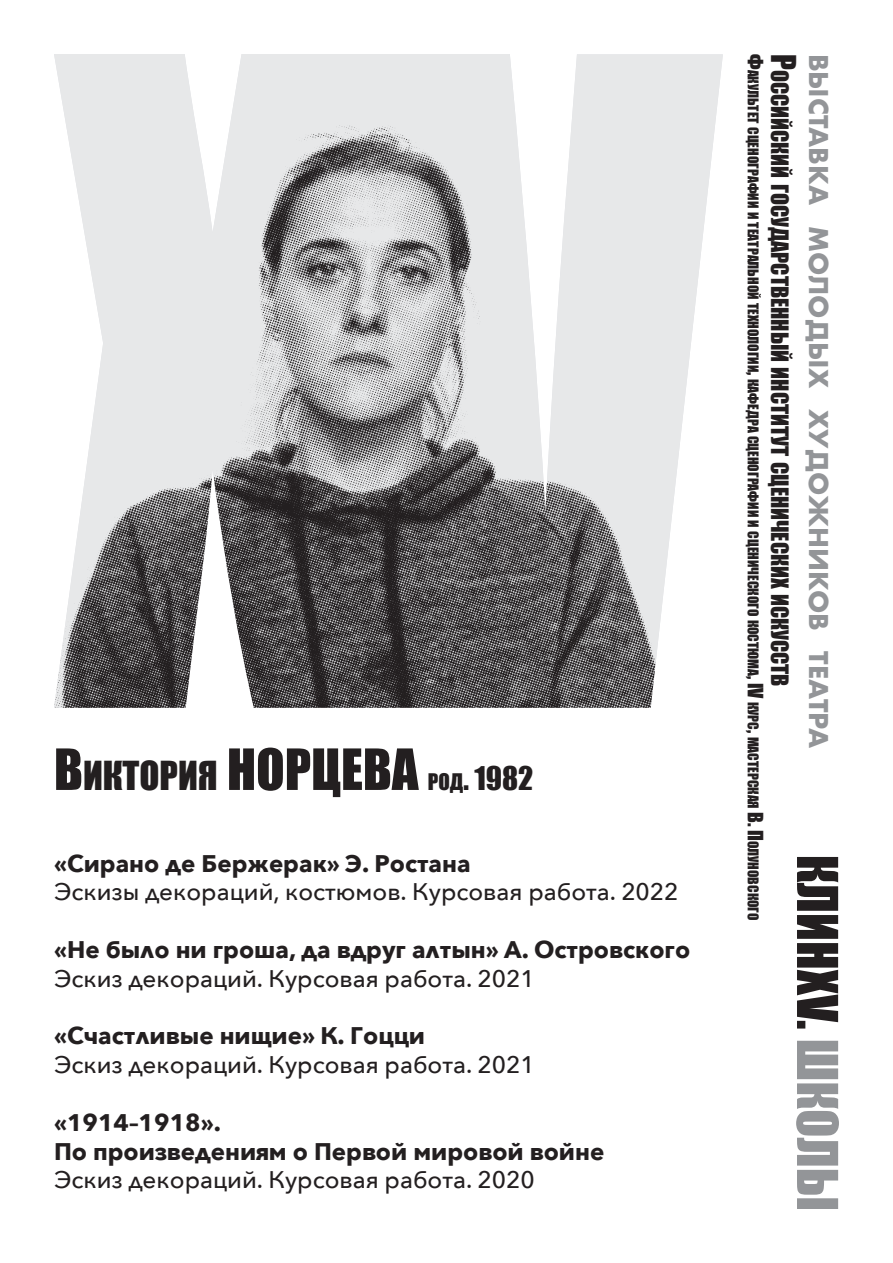
<style>
.page{position:relative;width:893px;height:1263px;background:#fff}
.page>*{position:absolute;margin:0;border:0;box-sizing:border-box;transform-origin:0 0}
.t1{font:52.5px "Impact";color:#231f20}
.t2{font:30px "Impact";color:#231f20}
.t3{font:700 25.2px "Futura";color:#939598}
.t4{font:500 24px "Avenir Next";color:#231f20}
.t5{font:700 24px/28.8px "Avenir Next";color:#231f20}
.t6{font:22.05px "Impact";color:#231f20}
.t7{font:13.65px "Impact";color:#231f20}
.s1{font-size:36.75px}
.s2{font-size:21px}
.s3{font-size:19.5px}
.s4{font-size:31.5px}
</style>
<div class="page">
<svg style="left:796px;top:1041px;width:43px;height:168px"></svg>
<svg style="left:797px;top:857px;width:41px;height:171px"></svg>
<img style="left:54px;top:54px;width:669px;height:654px">
<h1 class="t1" style="left:54px;top:729px;width:314px">В<span class="s1">иктория</span> НОРЦЕВА</h1>
<p class="t2" style="left:428px;top:755px;width:107px"><span class="s2">род</span>. 1982</p>
<p class="t5" style="left:54px;top:848px;width:418px">«Сирано де Бержерак» Э. Ростана</p>
<p class="t4" style="left:54px;top:871px;width:626px">Эскизы декораций, костюмов. Курсовая работа. 2022</p>
<p class="t5" style="left:54px;top:935px;width:638px">«Не было ни гроша, да вдруг алтын» А. Островского</p>
<p class="t4" style="left:54px;top:958px;width:482px">Эскиз декораций. Курсовая работа. 2021</p>
<p class="t5" style="left:54px;top:1021px;width:373px">«Счастливые нищие» К. Гоцци</p>
<p class="t4" style="left:54px;top:1044px;width:482px">Эскиз декораций. Курсовая работа. 2021</p>
<p class="t5" style="left:54px;top:1107px;width:552px">«1914–1918».<br>По произведениям о Первой мировой войне</p>
<p class="t4" style="left:54px;top:1159px;width:482px">Эскиз декораций. Курсовая работа. 2020</p>
<p class="t7" style="left:764px;top:54px;width:868px;rotate:90deg"><span class="s3">Ф</span>акультет сценографии и театральной технологии<span class="s3">,</span> кафедра сценографии и сценического костюма<span class="s3">, IV</span> курс<span class="s3">,</span> мастерская <span class="s3">В. П</span>олуновского</p>
<p class="t6" style="left:797px;top:54px;width:634px;rotate:90deg"><span class="s4">Р</span>оссийский государственный институт сценических искусств</p>
<p class="t3" style="left:837px;top:54px;width:696px;rotate:90deg">выставка молодых художников театра</p>
</div>
